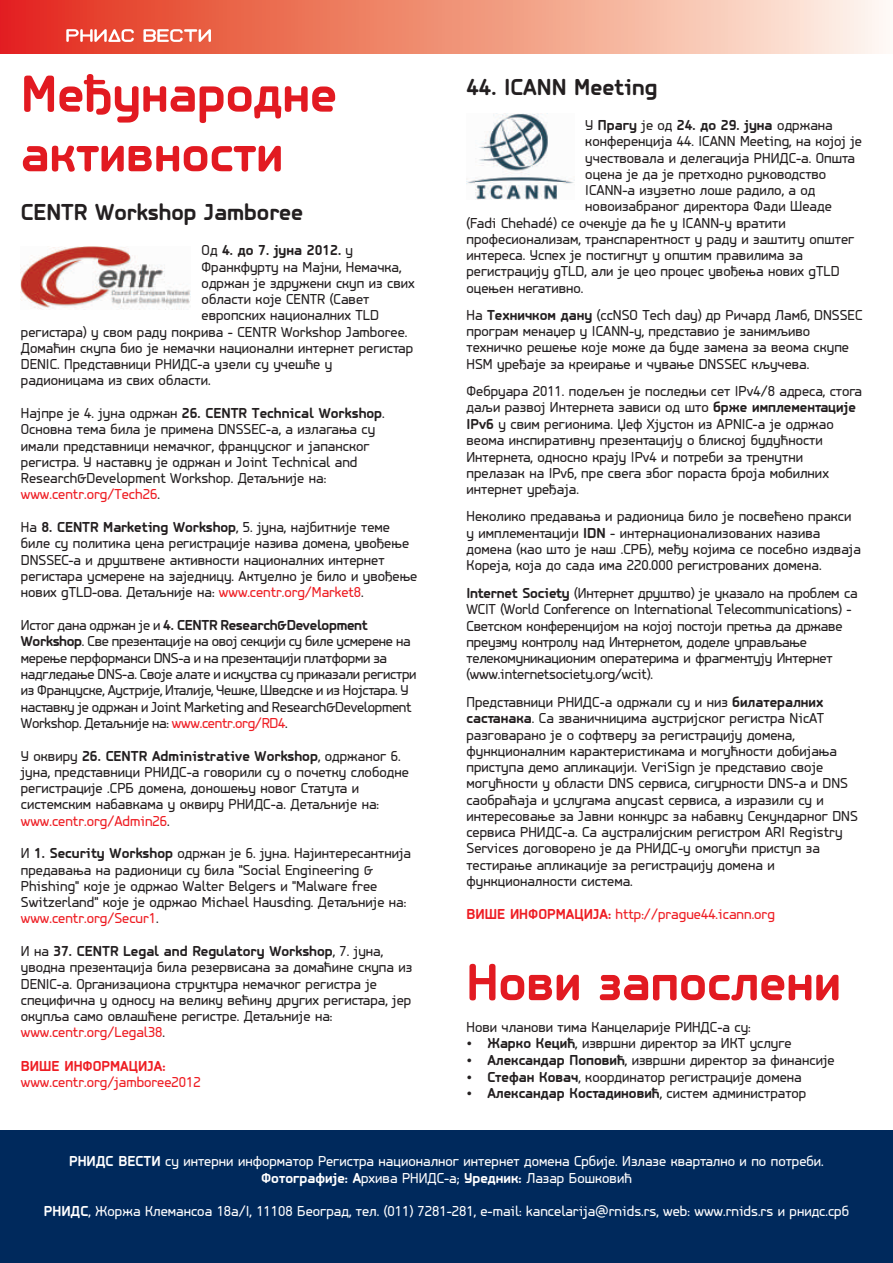
<style>
.page{position:relative;width:893px;height:1263px;background:#fff}
.page>*{position:absolute;margin:0;border:0;box-sizing:border-box;transform-origin:0 0}
.t1{font:700 54px/59.6px "PF Isotext Pro";color:#e21a21}
.t2{font:700 24px "PF Isotext Pro";color:#231f20}
.t3{font:15px/16.2px "PF Isotext Pro";color:#231f20}
.t4{font:15px/16.4px "PF Isotext Pro";letter-spacing:-.02em;color:#231f20}
.t5{font:15px/16.5px "PF Isotext Pro";color:#fff;text-align:center}
.t6{font:15px "PF Isotext Pro";color:#ee1d23}
.t7{font:700 15px "PF Isotext Pro";color:#231f20}
.t8{font:700 15px "PF Isotext Pro";color:#ee1d23}
.t9{font:12.75px "Wingdings";color:#231f20}
.s1{font-weight:400}
.s2{font-weight:700}
.s3{color:#ee1d23}
</style>
<div class="page">
<div style="left:0;top:1130px;width:893px;height:133px;background:#00295c"></div>
<svg style="left:0;top:0;width:883px;height:53px;background:#f0927d"></svg>
<svg style="left:143px;top:29px;width:68px;height:13px"></svg>
<svg style="left:66px;top:29px;width:68px;height:13px"></svg>
<img style="left:21px;top:247px;width:170px;height:62px">
<img style="left:466px;top:113px;width:108px;height:86px">
<h1 class="t1" style="left:21px;top:68px;width:318px">Међународне активности</h1>
<h2 class="t2" style="left:21px;top:202px;width:284px">CENTR Workshop Jamboree</h2>
<p class="t7" style="left:202px;top:244px;width:153px"><span class="s1">Од</span> 4. до 7. јуна 2012. <span class="s1">у</span></p>
<p class="t3" style="left:202px;top:260px;width:201px">Франкфурту на Мајни, Немачка,</p>
<p class="t3" style="left:202px;top:276px;width:215px">одржан је здружени скуп из свих</p>
<p class="t3" style="left:202px;top:292px;width:169px">области које CENTR (Савет</p>
<p class="t3" style="left:202px;top:308px;width:179px">европских националних TLD</p>
<p class="t3" style="left:21px;top:325px;width:388px">регистара) у свом раду покрива - CENTR Workshop Jamboree.</p>
<p class="t3" style="left:21px;top:341px;width:394px">Домаћин скупа био је немачки национални интернет регистар</p>
<p class="t3" style="left:21px;top:357px;width:313px">DENIC. Представници РНИДС-а узели су учешће у</p>
<p class="t3" style="left:21px;top:373px;width:191px">радионицама из свих области.</p>
<p class="t3" style="left:21px;top:406px;width:365px">Најпре је 4. јуна одржан <span class="s2">26. CENTR Technical Workshop</span>.<br>Основна тема била је примена DNSSEC-a, а излагања су имали представници немачког, француског и јапанског регистра. У наставку је одржан и Joint Technical and Research&amp;Development Workshop. Детаљније на: <span class="s3">www.centr.org/Tech26</span>.</p>
<p class="t3" style="left:21px;top:520px;width:398px">На <span class="s2">8. CENTR Marketing Workshop</span>, 5. јуна, најбитније теме биле су политика цена регистрације назива домена, увођење DNSSEC-а и друштвене активности националних интернет регистара усмерене на заједницу. Актуелно је било и увођење нових gTLD-ова. Детаљније на: <span class="s3">www.centr.org/Market8</span>.</p>
<p class="t4" style="left:21px;top:618px;width:397px">Истог дана одржан је и <span class="s2">4. CENTR Research&amp;Development Workshop</span>. Све презентације на овој секцији су биле усмерене на мерење перформанси DNS-а и на презентацији платформи за надгледање DNS-а. Своје алате и искуства су приказали регистри из Француске, Аустрије, Италије, Чешке, Шведске и из Нојстара. У наставку је одржан и Joint Marketing and Research&amp;Development Workshop. Детаљније на: <span class="s3">www.centr.org/RD4</span>.</p>
<p class="t3" style="left:21px;top:749px;width:390px">У оквиру <span class="s2">26. CENTR Administrative Workshop</span>, одржаног 6. јуна, представници РНИДС-а говорили су о почетку слободне регистрације .СРБ домена, доношењу новог Статута и системским набавкама у оквиру РНИДС-а. Детаљније на: <span class="s3">www.centr.org/Admin26</span>.</p>
<p class="t3" style="left:21px;top:846px;width:392px">И <span class="s2">1. Security Workshop</span> одржан је 6. јуна. Најинтересантнија предавања на радионици су била "Social Engineering &amp; Phishing" које је одржао Walter Belgers и "Malware free Switzerland" које је одржао Michael Hausding. Детаљније на: <span class="s3">www.centr.org/Secur1</span>.</p>
<p class="t3" style="left:21px;top:944px;width:393px">И на <span class="s2">37. CENTR Legal and Regulatory Workshop</span>, 7. јуна, уводна презентација била резервисана за домаћине скупа из DENIC-а. Организациона структура немачког регистра је специфична у односу на велику већину других регистара, јер окупља само овлашћене регистре. Детаљније на: <span class="s3">www.centr.org/Legal38</span>.</p>
<p class="t8" style="left:21px;top:1059px;width:146px">ВИШЕ ИНФОРМАЦИЈА:</p>
<p class="t6" style="left:21px;top:1075px;width:181px">www.centr.org/jamboree2012</p>
<h2 class="t2" style="left:466px;top:77px;width:192px">44. ICANN Meeting</h2>
<p class="t7" style="left:585px;top:119px;width:249px"><span class="s1">У</span> Прагу <span class="s1">је од</span> 24. до 29. јуна <span class="s1">одржана</span></p>
<p class="t3" style="left:585px;top:134px;width:278px">конференција 44. ICANN Meeting, на којој је</p>
<p class="t3" style="left:585px;top:151px;width:271px">учествовала и делегација РНИДС-а. Општа</p>
<p class="t3" style="left:585px;top:167px;width:242px">оцена је да је претходно руководство</p>
<p class="t3" style="left:585px;top:183px;width:232px">ICANN-а изузетно лоше радило, а од</p>
<p class="t3" style="left:585px;top:199px;width:248px">новоизабраног директора Фади Шеаде</p>
<p class="t3" style="left:466px;top:216px;width:321px">(Fadi Chehadé) се очекује да ће у ICANN-у вратити</p>
<p class="t3" style="left:466px;top:232px;width:389px">професионализам, транспарентност у раду и заштиту општег</p>
<p class="t3" style="left:466px;top:248px;width:338px">интереса. Успех је постигнут у општим правилима за</p>
<p class="t3" style="left:466px;top:264px;width:375px">регистрацију gТLD, али је цео процес увођења нових gТLD</p>
<p class="t3" style="left:466px;top:281px;width:119px">оцењен негативно.</p>
<p class="t3" style="left:466px;top:308px;width:397px">На <span class="s2">Техничком дану</span> (ccNSO Tech day) др Ричард Ламб, DNSSEC програм менаџер у ICANN-у, представио је занимљиво техничко решење које може да буде замена за веома скупе HSM уређаје за креирање и чување DNSSEC кључева.</p>
<p class="t3" style="left:466px;top:384px;width:397px">Фебруара 2011. подељен је последњи сет IPv4/8 адреса, стога даљи развој Интернета зависи од што <span class="s2">брже имплементације IPv6</span> у свим регионима. Џеф Хјустон из АPNIC-а је одржао веома инспиративну презентацију о блиској будућности Интернета, односно крају IPv4 и потреби за тренутни прелазак на IPv6, пре свега због пораста броја мобилних интернет уређаја.</p>
<p class="t3" style="left:466px;top:509px;width:396px">Неколико предавања и радионица било је посвећено пракси у имплементацији <span class="s2">IDN</span> - интернационализованих назива домена (као што је наш .СРБ), међу којима се посебно издваја Кореја, која до сада има 220.000 регистрованих домена.</p>
<p class="t3" style="left:466px;top:586px;width:393px"><span class="s2">Internet Society</span> (Интернет друштво) је указало на проблем са WCIT (World Conference on International Telecommunications) - Светском конференцијом на којој постоји претња да државе преузму контролу над Интернетом, доделе управљање телекомуникационим оператерима и фрагментују Интернет (www.internetsociety.org/wcit).</p>
<p class="t3" style="left:466px;top:695px;width:393px">Представници РНИДС-а одржали су и низ <span class="s2">билатералних састанака</span>. Са званичницима аустријског регистра NicAT разговарано је о софтверу за регистрацију домена, функционалним карактеристикама и могућности добијања приступа демо апликацији. VeriSign је представио своје могућности у области DNS сервиса, сигурности DNS-a и DNS саобраћаја и услугама anycast сервиса, а изразили су и интересовање за Јавни конкурс за набавку Секундарног DNS сервиса РНИДС-а. Са аустралијским регистром ARI Registry Services договорено је да РНИДС-у омогући приступ за тестирање апликације за регистрацију домена и функционалности система.</p>
<p class="t6" style="left:466px;top:908px;width:310px"><span class="s2">ВИШЕ ИНФОРМАЦИЈА:</span> http://prague44.icann.org</p>
<h1 class="t1" style="left:466px;top:957px;width:376px">Нови запослени</h1>
<p class="t3" style="left:466px;top:1020px;width:286px">Нови чланови тима Канцеларије РИНДС-а су:</p>
<p class="t9" style="left:466px;top:1055px;width:40px">•</p>
<p class="t3" style="left:487px;top:1036px;width:306px"><span class="s2">Жарко Кецић</span>, извршни директор за ИКТ услуге</p>
<p class="t9" style="left:466px;top:1038px;width:40px">•</p>
<p class="t3" style="left:487px;top:1053px;width:349px"><span class="s2">Александар Поповић</span>, извршни директор за финансије</p>
<p class="t9" style="left:466px;top:1072px;width:40px">•</p>
<p class="t9" style="left:466px;top:1088px;width:40px">•</p>
<p class="t3" style="left:487px;top:1069px;width:320px"><span class="s2">Стефан Ковач</span>, координатор регистрације домена<br><span class="s2">Александар Костадиновић</span>, систем администратор</p>
<p class="t5" style="left:69px;top:1154px;width:756px"><span class="s2">РНИДС ВЕСТИ</span> су интерни информатор Регистра националног интернет домена Србије. Излазе квартално и по потреби.<br><span class="s2">Фотографије: А</span>рхива РНИДС-а; <span class="s2">Уредник:</span> Лазар Бошковић</p>
<p class="t5" style="left:44px;top:1204px;width:807px"><span class="s2">РНИДС</span>, Жоржа Клемансоа 18а/I, 11108 Београд, тел. (011) 7281-281, e-mail: kancelarija@rnids.rs, web: www.rnids.rs и рнидс.срб</p>
</div>
